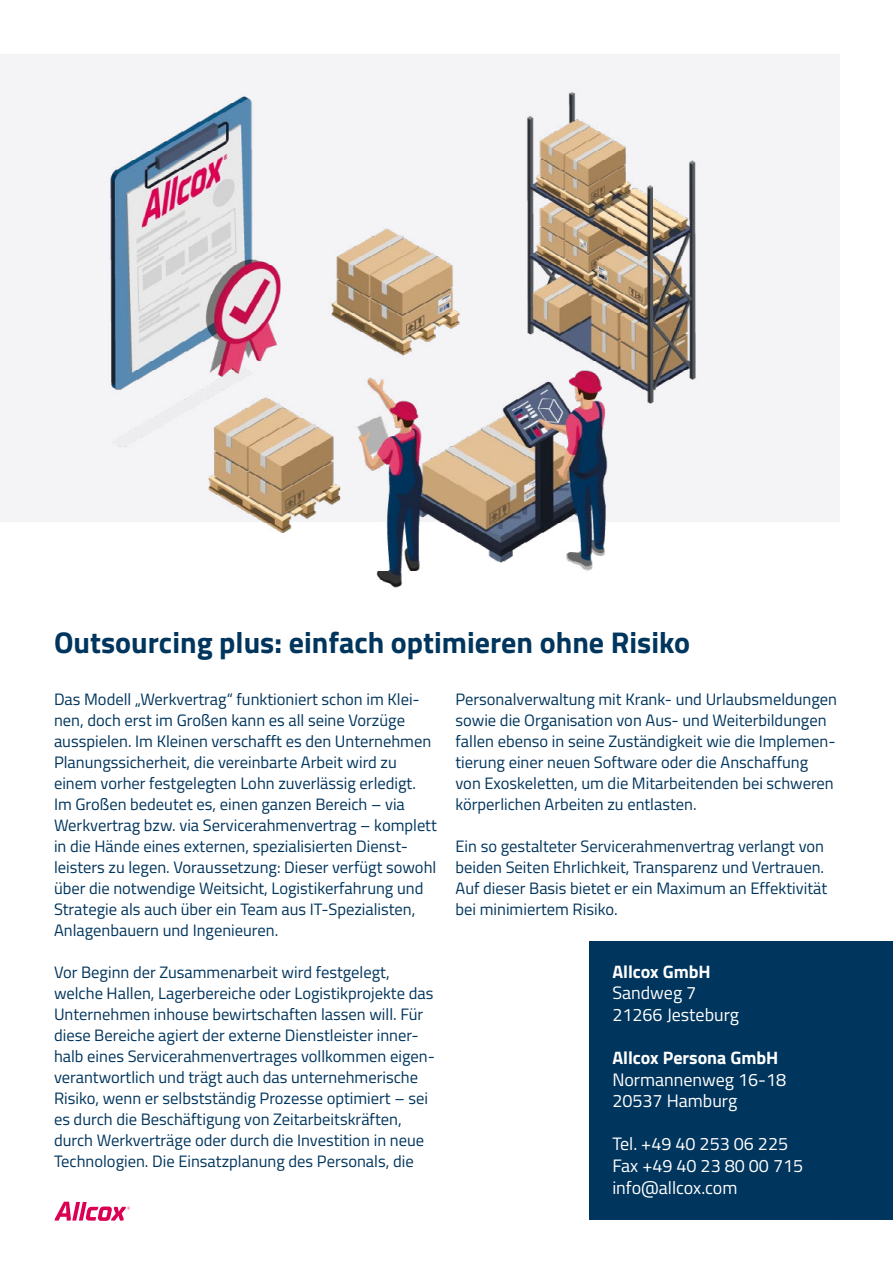
<style>
.page{position:relative;width:893px;height:1263px;background:#fff}
.page>*{position:absolute;margin:0;border:0;box-sizing:border-box;transform-origin:0 0}
.t1{font:700 30px "Titillium Web";color:#00355d}
.t2{font:18px/21.6px "Titillium Web";color:#fff}
.t3{font:700 18px "Titillium Web";color:#fff}
.t4{font:16.5px/21px "Titillium Web";color:#00355d}
</style>
<div class="page">
<div style="left:0;top:54px;width:840px;height:467px;background:#f4f3f6"></div>
<svg style="left:55px;top:1202px;width:75px;height:19px"></svg>
<img style="left:0;top:92px;width:815px;height:496px">
<div style="left:589px;top:941px;width:304px;height:278px;background:#00355d"></div>
<h1 class="t1" style="left:54px;top:619px;width:638px">Outsourcing plus: einfach optimieren ohne Risiko</h1>
<p class="t4" style="left:54px;top:688px;width:384px">Das Modell „Werkvertrag“ funktioniert schon im Klei&shy;nen, doch erst im Großen kann es all seine Vorzüge ausspielen. Im Kleinen verschafft es den Unternehmen Planungssicherheit, die vereinbarte Arbeit wird zu einem vorher festgelegten Lohn zuverlässig erledigt.<br>Im Großen bedeutet es, einen ganzen Bereich – via Werkvertrag bzw. via Servicerahmenvertrag – komplett in die Hände eines externen, spezialisierten Dienst&shy;leisters zu legen. Voraussetzung: Dieser verfügt sowohl über die notwendige Weitsicht, Logistikerfahrung und Strategie als auch über ein Team aus IT-Spezialisten, Anlagenbauern und Ingenieuren.</p>
<p class="t4" style="left:54px;top:961px;width:382px">Vor Beginn der Zusammenarbeit wird festgelegt, welche Hallen, Lagerbereiche oder Logistikprojekte das Unternehmen inhouse bewirtschaften lassen will. Für diese Bereiche agiert der externe Dienstleister inner&shy;halb eines Servicerahmenvertrages vollkommen eigen&shy;verantwortlich und trägt auch das unternehmerische Risiko, wenn er selbstständig Prozesse optimiert – sei es durch die Beschäftigung von Zeitarbeitskräften, durch Werkverträge oder durch die Investition in neue Technologien. Die Einsatzplanung des Personals, die</p>
<p class="t4" style="left:455px;top:688px;width:383px">Personalverwaltung mit Krank- und Urlaubsmeldungen sowie die Organisation von Aus- und Weiterbildungen fallen ebenso in seine Zuständigkeit wie die Implemen&shy;tierung einer neuen Software oder die Anschaffung von Exoskeletten, um die Mitarbeitenden bei schweren körperlichen Arbeiten zu entlasten.</p>
<p class="t4" style="left:455px;top:835px;width:373px">Ein so gestalteter Servicerahmenvertrag verlangt von beiden Seiten Ehrlichkeit, Transparenz und Vertrauen.<br>Auf dieser Basis bietet er ein Maximum an Effektivität bei minimiertem Risiko.</p>
<p class="t3" style="left:612px;top:957px;width:100px">Allcox GmbH</p>
<p class="t2" style="left:612px;top:981px;width:128px">Sandweg 7<br>21266 Jesteburg</p>
<p class="t3" style="left:612px;top:1044px;width:168px">Allcox Persona GmbH</p>
<p class="t2" style="left:612px;top:1067px;width:176px">Normannenweg 16-18<br>20537 Hamburg</p>
<p class="t2" style="left:612px;top:1132px;width:192px">Tel. +49 40 253 06 225<br>Fax +49 40 23 80 00 715 info@allcox.com</p>
</div>
